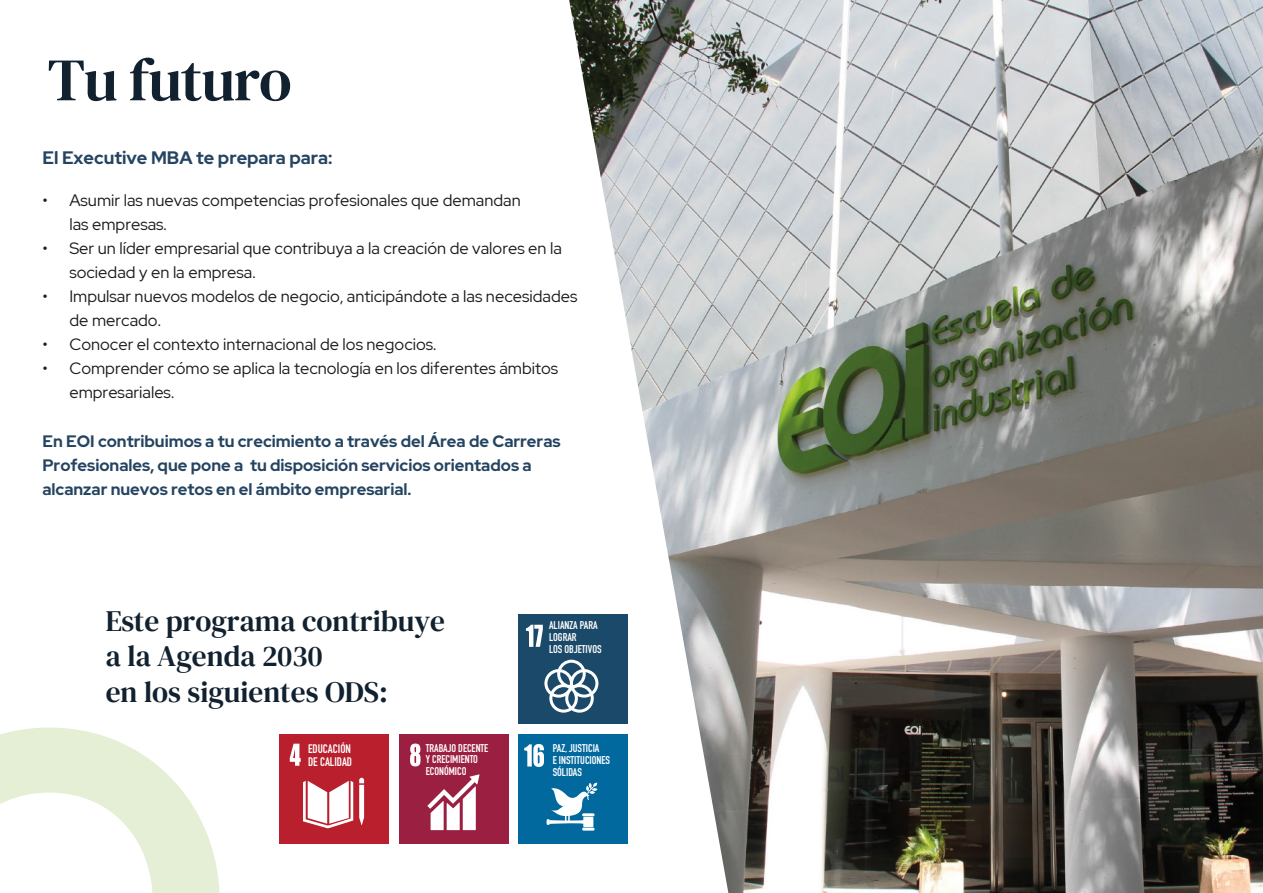
<style>
.page{position:relative;width:1263px;height:893px;background:#fff}
.page>*{position:absolute;margin:0;border:0;box-sizing:border-box;transform-origin:0 0}
.t1{font:60.15px "DM Serif Text";letter-spacing:-.02em;color:#11212f}
.t2{font:29.4px/35.4px "DM Serif Text";color:#11212f}
.t3{font:700 18px "Red Hat Display";color:#254461}
.t4{font:16.5px/24px "Red Hat Display";color:#1a1a1a}
.t5{font:700 16.5px/24px "Red Hat Display";color:#254461}
.t6{font:700 12.15px/12.9px "DIN Condensed";color:#fff}
.t7{font:700 11.1px/11.7px "DIN Condensed";color:#fff}
</style>
<div class="page">
<img style="left:569px;top:0;width:694px;height:893px">
<svg style="left:0;top:727px;width:220px;height:166px"></svg>
<div style="left:279px;top:734px;width:109px;height:109px;background:#b91f2c"></div>
<svg style="left:290px;top:744px;width:11px;height:22px"></svg>
<svg style="left:303px;top:781px;width:50px;height:47px"></svg>
<svg style="left:359px;top:778px;width:5px;height:47px"></svg>
<div style="left:399px;top:734px;width:109px;height:109px;background:#9b1f41"></div>
<svg style="left:410px;top:744px;width:10px;height:22px"></svg>
<svg style="left:427px;top:774px;width:52px;height:56px"></svg>
<div style="left:518px;top:734px;width:110px;height:110px;background:#02699f"></div>
<svg style="left:524px;top:744px;width:20px;height:23px"></svg>
<svg style="left:547px;top:782px;width:50px;height:49px"></svg>
<div style="left:518px;top:614px;width:110px;height:110px;background:#1a4969"></div>
<svg style="left:526px;top:625px;width:17px;height:22px"></svg>
<svg style="left:544px;top:660px;width:54px;height:53px"></svg>
<h1 class="t1" style="left:48px;top:45px;width:246px">Tu futuro</h1>
<p class="t3" style="left:42px;top:146px;width:292px">El Executive MBA te prepara para:</p>
<p class="t4" style="left:69px;top:188px;width:453px;text-indent:-27px">• Asumir las nuevas competencias profesionales que demandan las empresas.</p>
<p class="t4" style="left:69px;top:236px;width:494px;text-indent:-27px">• Ser un líder empresarial que contribuya a la creación de valores en la sociedad y en la empresa.</p>
<p class="t4" style="left:69px;top:284px;width:509px;text-indent:-27px">• Impulsar nuevos modelos de negocio, anticipándote a las necesidades de mercado.</p>
<p class="t4" style="left:42px;top:332px;width:396px">• Conocer el contexto internacional de los negocios.</p>
<p class="t4" style="left:69px;top:356px;width:490px;text-indent:-27px">• Comprender cómo se aplica la tecnología en los diferentes ámbitos empresariales.</p>
<p class="t5" style="left:42px;top:429px;width:520px">En EOI contribuimos a tu crecimiento a través del Área de Carreras<br>Profesionales, que pone a tu disposición servicios orientados a alcanzar nuevos retos en el ámbito empresarial.</p>
<h2 class="t2" style="left:106px;top:604px;width:341px">Este programa contribuye a la Agenda 2030<br>en los siguientes ODS:</h2>
<p class="t7" style="left:549px;top:619px;width:54px">ALIANZA PARA<br>LOGRAR<br>LOS OBJETIVOS</p>
<p class="t6" style="left:308px;top:742px;width:46px">EDUCACIÓN<br>DE CALIDAD</p>
<p class="t7" style="left:426px;top:742px;width:64px">TRABAJO DECENTE<br>Y CRECIMIENTO<br>ECONÓMICO</p>
<p class="t7" style="left:553px;top:743px;width:59px">PAZ, JUSTICIA<br>E INSTITUCIONES<br>SÓLIDAS</p>
</div>
